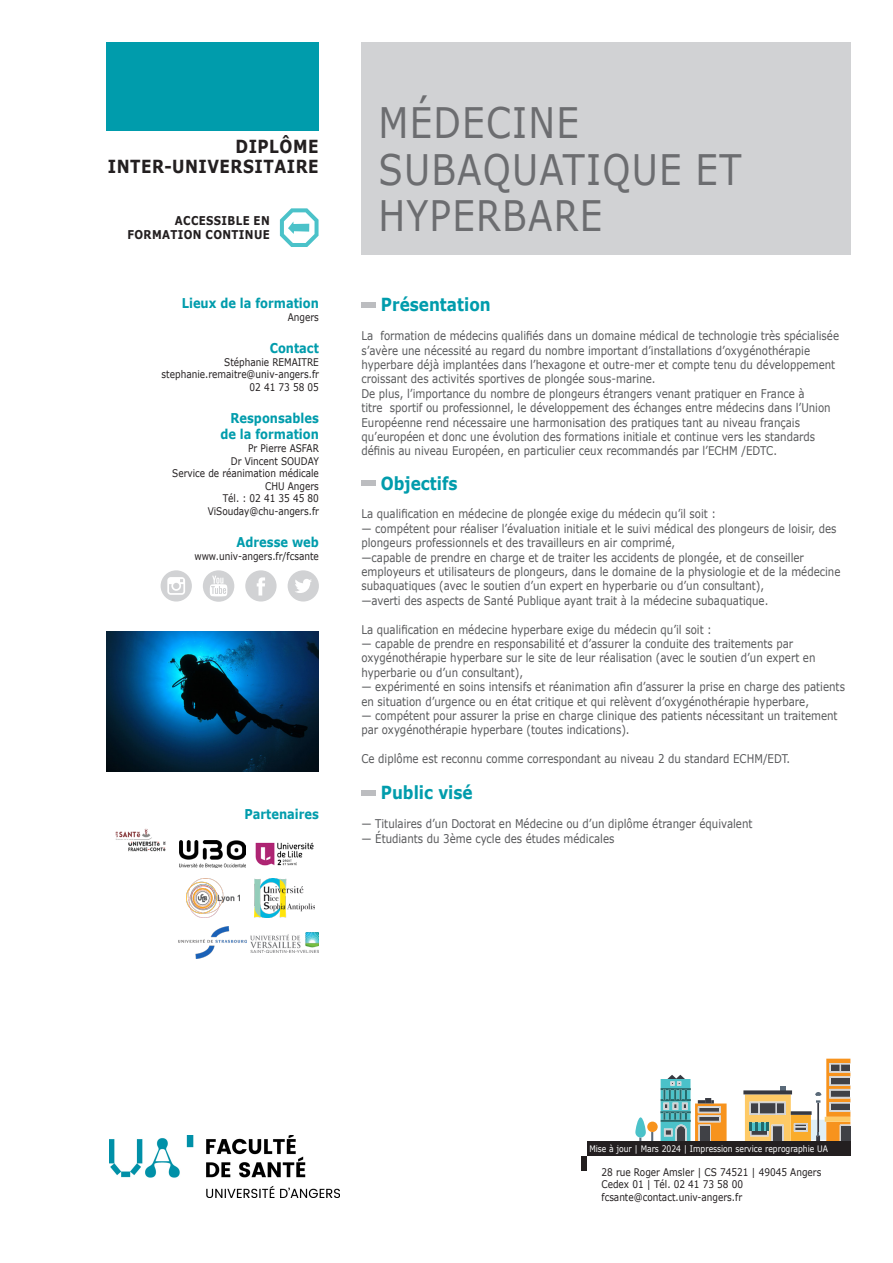
<style>
.page{position:relative;width:893px;height:1263px;background:#fff}
.page>*{position:absolute;margin:0;border:0;box-sizing:border-box;transform-origin:0 0}
.t1{font:42px/46.5px "Verdana";letter-spacing:.035em;color:#6c6d70;scale:.85 1}
.t2{font:700 18px "Verdana";color:#009cac;scale:.85 1}
.t3{font:700 18px "Verdana";letter-spacing:.035em;color:#231f20;scale:.85 1}
.t4{font:700 13.5px "Verdana";color:#009cac;scale:.85 1}
.t5{font:700 12.15px "Verdana";letter-spacing:.035em;color:#231f20;scale:.85 1}
.t6{font:12px/14.4px "Verdana";color:#57585a;scale:.85 1}
.t7{font:10.5px/12.6px "Verdana";color:#231f20;scale:.85 1}
.t8{font:9px "Verdana";color:#fff;scale:.85 1}
</style>
<div class="page">
<div style="left:361px;top:43px;width:489px;height:212px;background:#d1d2d4"></div>
<div style="left:106px;top:43px;width:213px;height:88px;background:#009cac"></div>
<div style="left:581px;top:1156px;width:6px;height:14px;background:#231f20"></div>
<svg style="left:617px;top:1059px;width:233px;height:83px"></svg>
<div style="left:841px;top:1126px;width:9px;height:15px;background:#404146"></div>
<img style="left:110px;top:1135px;width:230px;height:62px">
<div style="left:587px;top:1142px;width:263px;height:14px;background:#231f20"></div>
<div style="left:361px;top:302px;width:15px;height:6px;background:#bcbdc0"></div>
<div style="left:361px;top:481px;width:15px;height:5px;background:#bcbdc0"></div>
<div style="left:361px;top:790px;width:15px;height:6px;background:#bcbdc0"></div>
<svg style="left:161px;top:570px;width:31px;height:31px"></svg>
<svg style="left:203px;top:570px;width:31px;height:32px"></svg>
<svg style="left:245px;top:570px;width:32px;height:31px"></svg>
<svg style="left:288px;top:570px;width:31px;height:31px"></svg>
<svg style="left:280px;top:208px;width:39px;height:39px"></svg>
<img style="left:106px;top:631px;width:213px;height:141px">
<img style="left:179px;top:840px;width:67px;height:28px">
<img style="left:255px;top:842px;width:59px;height:24px">
<img style="left:116px;top:829px;width:50px;height:22px">
<img style="left:178px;top:927px;width:69px;height:31px">
<img style="left:255px;top:879px;width:59px;height:39px">
<img style="left:186px;top:879px;width:53px;height:39px">
<img style="left:250px;top:932px;width:69px;height:21px">
<p class="t3" style="left:235px;top:134px;width:99px">DIPLÔME</p>
<p class="t3" style="left:108px;top:153px;width:249px">INTER-UNIVERSITAIRE</p>
<p class="t5" style="left:175px;top:212px;width:113px">ACCESSIBLE EN</p>
<p class="t5" style="left:127px;top:226px;width:169px">FORMATION CONTINUE</p>
<p class="t4" style="left:182px;top:293px;width:163px">Lieux de la formation</p>
<p class="t7" style="left:288px;top:310px;width:38px">Angers</p>
<p class="t4" style="left:270px;top:338px;width:59px">Contact</p>
<p class="t7" style="left:224px;top:355px;width:113px">Stéphanie REMAITRE</p>
<p class="t7" style="left:162px;top:368px;width:187px">stephanie.remaitre@univ-angers.fr</p>
<p class="t7" style="left:250px;top:381px;width:83px">02 41 73 58 05</p>
<p class="t4" style="left:231px;top:409px;width:105px">Responsables</p>
<p class="t4" style="left:220px;top:425px;width:117px">de la formation</p>
<p class="t7" style="left:248px;top:442px;width:85px">Pr Pierre ASFAR</p>
<p class="t7" style="left:231px;top:454px;width:105px">Dr Vincent SOUDAY</p>
<p class="t7" style="left:172px;top:467px;width:174px">Service de réanimation médicale</p>
<p class="t7" style="left:265px;top:480px;width:65px">CHU Angers</p>
<p class="t7" style="left:223px;top:492px;width:115px">Tél. : 02 41 35 45 80</p>
<p class="t7" style="left:208px;top:505px;width:132px">ViSouday@chu-angers.fr</p>
<p class="t4" style="left:237px;top:533px;width:98px">Adresse web</p>
<p class="t7" style="left:194px;top:550px;width:148px">www.univ-angers.fr/fcsante</p>
<p class="t4" style="left:244px;top:805px;width:89px">Partenaires</p>
<p class="t1" style="left:378px;top:99px;width:429px">MÉDECINE<br>SUBAQUATIQUE ET<br>HYPERBARE</p>
<p class="t2" style="left:381px;top:292px;width:131px">Présentation</p>
<p class="t6" style="left:361px;top:329px;width:563px">La formation de médecins qualifiés dans un domaine médical de technologie très spécialisée s’avère une nécessité au regard du nombre important d’installations d’oxygénothérapie hyperbare déjà implantées dans l’hexagone et outre-mer et compte tenu du développement croissant des activités sportives de plongée sous-marine.</p>
<p class="t6" style="left:361px;top:386px;width:553px">De plus, l’importance du nombre de plongeurs étrangers venant pratiquer en France à<br>titre sportif ou professionnel, le développement des échanges entre médecins dans l’Union Européenne rend nécessaire une harmonisation des pratiques tant au niveau français qu’européen et donc une évolution des formations initiale et continue vers les standards définis au niveau Européen, en particulier ceux recommandés par l’ECHM /EDTC.</p>
<p class="t2" style="left:381px;top:470px;width:92px">Objectifs</p>
<p class="t6" style="left:361px;top:507px;width:419px">La qualification en médecine de plongée exige du médecin qu’il soit :</p>
<p class="t6" style="left:361px;top:521px;width:560px">— compétent pour réaliser l’évaluation initiale et le suivi médical des plongeurs de loisir, des plongeurs professionnels et des travailleurs en air comprimé,</p>
<p class="t6" style="left:361px;top:550px;width:565px">—capable de prendre en charge et de traiter les accidents de plongée, et de conseiller employeurs et utilisateurs de plongeurs, dans le domaine de la physiologie et de la médecine subaquatiques (avec le soutien d’un expert en hyperbarie ou d’un consultant),</p>
<p class="t6" style="left:361px;top:593px;width:480px">—averti des aspects de Santé Publique ayant trait à la médecine subaquatique.</p>
<p class="t6" style="left:361px;top:622px;width:414px">La qualification en médecine hyperbare exige du médecin qu’il soit :</p>
<p class="t6" style="left:361px;top:636px;width:536px">— capable de prendre en responsabilité et d’assurer la conduite des traitements par oxygénothérapie hyperbare sur le site de leur réalisation (avec le soutien d’un expert en hyperbarie ou d’un consultant),</p>
<p class="t6" style="left:361px;top:680px;width:570px">— expérimenté en soins intensifs et réanimation afin d’assurer la prise en charge des patients en situation d’urgence ou en état critique et qui relèvent d’oxygénothérapie hyperbare,</p>
<p class="t6" style="left:361px;top:708px;width:562px">— compétent pour assurer la prise en charge clinique des patients nécessitant un traitement par oxygénothérapie hyperbare (toutes indications).</p>
<p class="t6" style="left:361px;top:752px;width:506px">Ce diplôme est reconnu comme correspondant au niveau 2 du standard ECHM/EDT.</p>
<p class="t2" style="left:381px;top:780px;width:110px">Public visé</p>
<p class="t6" style="left:361px;top:816px;width:462px">— Titulaires d’un Doctorat en Médecine ou d’un diplôme étranger équivalent</p>
<p class="t6" style="left:361px;top:831px;width:299px">— Étudiants du 3ème cycle des études médicales</p>
<p class="t8" style="left:589px;top:1143px;width:282px">Mise à jour | Mars 2024 | Impression service reprographie UA</p>
<p class="t7" style="left:601px;top:1165px;width:260px">28 rue Roger Amsler | CS 74521 | 49045 Angers<br>Cedex 01 | Tél. 02 41 73 58 00</p>
<p class="t7" style="left:601px;top:1191px;width:167px">fcsante@contact.univ-angers.fr</p>
</div>
